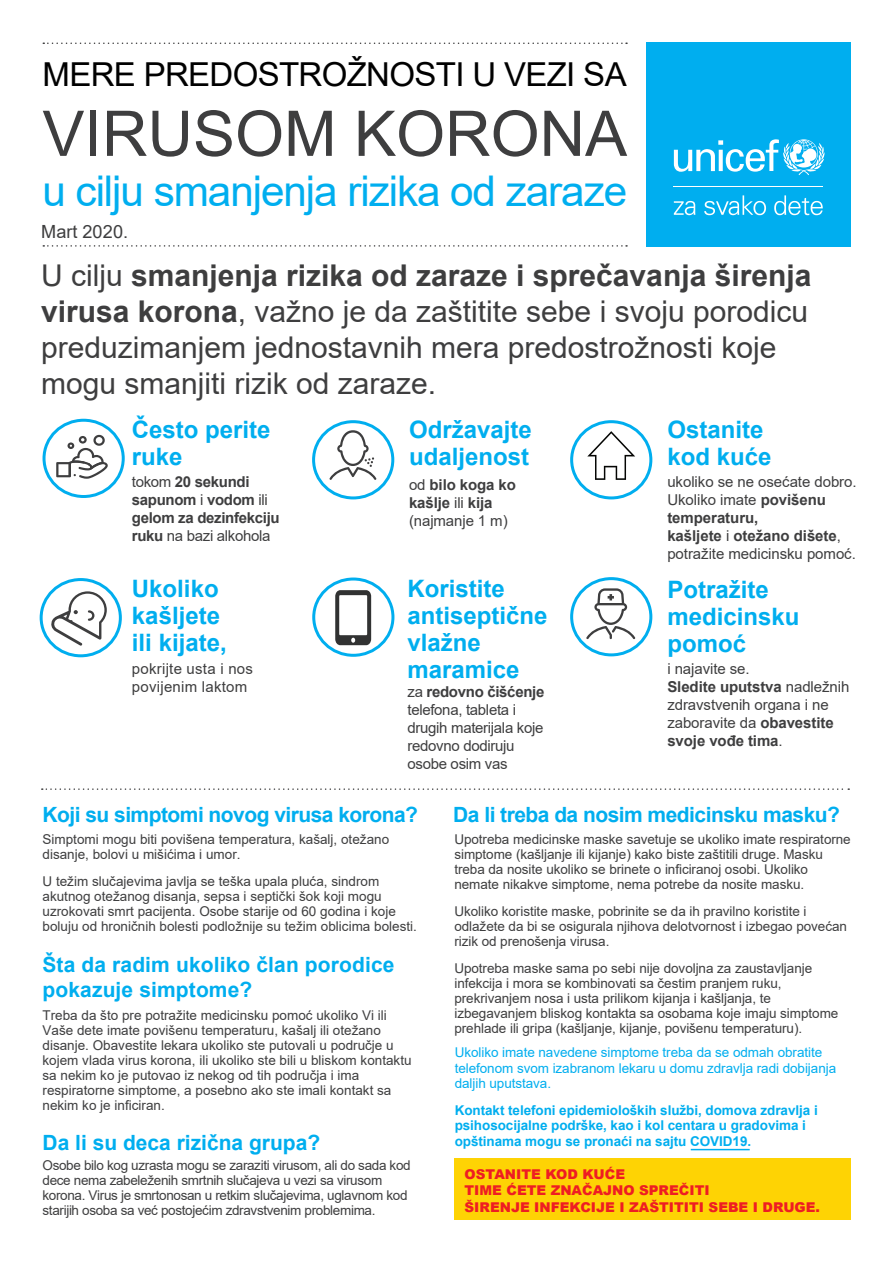
<style>
.page{position:relative;width:893px;height:1263px;background:#fff}
.page>*{position:absolute;margin:0;border:0;box-sizing:border-box;transform-origin:0 0}
.t1{font:63px "Arial";color:#3e3e3f}
.t2{font:42.3px "Arial";letter-spacing:-.025em;color:#00aeef}
.t3{font:33px "Arial";letter-spacing:-.02em;color:#000}
.t4{font:30px/36px "Arial";color:#3e3e3f}
.t5{font:700 24px/27px "Arial";color:#00aeef}
.t6{font:700 21px/25.2px "Arial";color:#00aeef}
.t7{font:700 21px "Arial";letter-spacing:-.025em;color:#00aeef}
.t8{font:18.15px "Arial";letter-spacing:.005em;color:#3e3e3f}
.t9{font:15px/18px "Arial";letter-spacing:-.005em;color:#3e3e3f}
.t10{font:700 15px/18px "Arial";letter-spacing:-.02em;color:#3e3e3f}
.t11{font:15px/18px "Arial";letter-spacing:.015em;color:#3e3e3f}
.t12{font:13.5px/15px "Arial";letter-spacing:-.005em;color:#3e3e3f}
.t13{font:13.5px/15px "Arial";letter-spacing:-.025em;color:#3e3e3f}
.t14{font:700 13.5px/15.8px "Arial";letter-spacing:-.005em;color:#00aeef}
.t15{font:13.5px/15.8px "Arial";letter-spacing:-.005em;color:#00aeef}
.t16{font:900 13.5px/16.5px "Arial";color:#ee1d23}
.s1{font-weight:700}
.s2{font-weight:400}
</style>
<div class="page">
<svg style="left:41px;top:579px;width:79px;height:77px"></svg>
<div style="left:40px;top:578px;width:82px;height:79px;border:3px solid #00aeef;border-radius:50%"></div>
<svg style="left:314px;top:579px;width:79px;height:77px"></svg>
<div style="left:312px;top:577px;width:82px;height:80px;border:3px solid #00aeef;border-radius:50%"></div>
<div style="left:570px;top:577px;width:82px;height:79px;border:3px solid #00aeef;border-radius:50%"></div>
<div style="left:570px;top:420px;width:82px;height:79px;border:3px solid #00aeef;border-radius:50%"></div>
<div style="left:312px;top:420px;width:82px;height:79px;border:3px solid #00aeef;border-radius:50%"></div>
<svg style="left:335px;top:590px;width:36px;height:55px"></svg>
<svg style="left:43px;top:245px;width:584px;height:2px"></svg>
<svg style="left:42px;top:788px;width:807px;height:2px"></svg>
<svg style="left:43px;top:43px;width:584px;height:1px"></svg>
<div style="left:646px;top:43px;width:204px;height:204px;background:#00aeef"></div>
<div style="left:43px;top:419px;width:82px;height:79px;border:3px solid #00aeef;border-radius:50%"></div>
<svg style="left:56px;top:435px;width:52px;height:44px"></svg>
<svg style="left:586px;top:588px;width:49px;height:51px"></svg>
<svg style="left:51px;top:591px;width:56px;height:55px"></svg>
<svg style="left:587px;top:431px;width:48px;height:49px"></svg>
<svg style="left:329px;top:430px;width:47px;height:50px"></svg>
<svg style="left:674px;top:139px;width:150px;height:36px"></svg>
<hr style="left:674px;top:186px;width:149px;height:1px;background:#fff">
<svg style="left:674px;top:201px;width:21px;height:14px"></svg>
<svg style="left:704px;top:195px;width:62px;height:20px"></svg>
<svg style="left:774px;top:195px;width:49px;height:20px"></svg>
<hr style="left:691px;top:1149px;width:59px;height:1px;background:#00aeef">
<div style="left:454px;top:1158px;width:397px;height:62px;background:#fed304"></div>
<h3 class="t3" style="left:43px;top:52px;width:586px">MERE PREDOSTROŽNOSTI U VEZI SA</h3>
<h1 class="t1" style="left:43px;top:90px;width:586px">VIRUSOM KORONA</h1>
<h2 class="t2" style="left:43px;top:162px;width:586px">u cilju smanjenja rizika od zaraze</h2>
<h3 class="t8" style="left:41px;top:220px;width:89px">Mart 2020.</h3>
<h3 class="t4" style="left:41px;top:257px;width:772px">U cilju <span class="s1">smanjenja rizika od zaraze i sprečavanja širenja virusa korona</span>, važno je da zaštitite sebe i svoju porodicu preduzimanjem jednostavnih mera predostrožnosti koje mogu smanjiti rizik od zaraze.</h3>
<h3 class="t5" style="left:132px;top:417px;width:140px">Često perite ruke</h3>
<p class="t10" style="left:132px;top:472px;width:149px"><span class="s2">tokom</span> 20 sekundi sapunom <span class="s2">i</span> vodom <span class="s2">ili </span>gelom za dezinfekciju ruku <span class="s2">na bazi alkohola</span></p>
<h3 class="t5" style="left:132px;top:575px;width:96px">Ukoliko kašljete ili kijate,</h3>
<p class="t11" style="left:132px;top:660px;width:123px">pokrijte usta i nos povijenim laktom</p>
<h3 class="t5" style="left:409px;top:417px;width:124px">Održavajte udaljenost</h3>
<p class="t10" style="left:409px;top:475px;width:108px"><span class="s2">od</span> bilo koga ko kašlje <span class="s2">ili</span> kija <span class="s2">(najmanje 1 m)</span></p>
<h3 class="t5" style="left:407px;top:575px;width:142px">Koristite antiseptične vlažne maramice</h3>
<p class="t9" style="left:407px;top:683px;width:138px">za <span class="s1">redovno čišćenje </span>telefona, tableta i drugih materijala koje redovno dodiruju osobe osim vas</p>
<h3 class="t5" style="left:667px;top:417px;width:106px">Ostanite kod kuće</h3>
<p class="t9" style="left:667px;top:472px;width:191px">ukoliko se ne osećate dobro.<br>Ukoliko imate <span class="s1">povišenu temperaturu,<br>kašljete</span> i <span class="s1">otežano dišete</span>, potražite medicinsku pomoć.</p>
<h3 class="t5" style="left:667px;top:576px;width:134px">Potražite medicinsku pomoć</h3>
<p class="t9" style="left:667px;top:660px;width:183px">i najavite se.<br><span class="s1">Sledite uputstva</span> nadležnih zdravstvenih organa i ne zaboravite da <span class="s1">obavestite svoje vođe tima</span>.</p>
<h3 class="t7" style="left:43px;top:800px;width:377px">Koji su simptomi novog virusa korona?</h3>
<p class="t12" style="left:43px;top:832px;width:348px">Simptomi mogu biti povišena temperatura, kašalj, otežano disanje, bolovi u mišićima i umor.</p>
<p class="t12" style="left:43px;top:874px;width:376px">U težim slučajevima javlja se teška upala pluća, sindrom akutnog otežanog disanja, sepsa i septički šok koji mogu uzrokovati smrt pacijenta. Osobe starije od 60 godina i koje boluju od hroničnih bolesti podložnije su težim oblicima bolesti.</p>
<h3 class="t6" style="left:43px;top:952px;width:353px">Šta da radim ukoliko član porodice pokazuje simptome?</h3>
<p class="t12" style="left:43px;top:1007px;width:371px">Treba da što pre potražite medicinsku pomoć ukoliko Vi ili Vaše dete imate povišenu temperaturu, kašalj ili otežano disanje. Obavestite lekara ukoliko ste putovali u područje u kojem vlada virus korona, ili ukoliko ste bili u bliskom kontaktu sa nekim ko je putovao iz nekog od tih područja i ima respiratorne simptome, a posebno ako ste imali kontakt sa nekim ko je inficiran.</p>
<h3 class="t6" style="left:43px;top:1130px;width:279px">Da li su deca rizična grupa?</h3>
<p class="t13" style="left:43px;top:1158px;width:370px">Osobe bilo kog uzrasta mogu se zaraziti virusom, ali do sada kod dece nema zabeleženih smrtnih slučajeva u vezi sa virusom korona. Virus je smrtonosan u retkim slučajevima, uglavnom kod starijih osoba sa već postojećim zdravstvenim problemima.</p>
<h3 class="t7" style="left:453px;top:800px;width:388px">Da li treba da nosim medicinsku masku?</h3>
<p class="t12" style="left:454px;top:831px;width:398px">Upotreba medicinske maske savetuje se ukoliko imate respiratorne simptome (kašljanje ili kijanje) kako biste zaštitili druge. Masku treba da nosite ukoliko se brinete o inficiranoj osobi. Ukoliko nemate nikakve simptome, nema potrebe da nosite masku.</p>
<p class="t12" style="left:454px;top:903px;width:394px">Ukoliko koristite maske, pobrinite se da ih pravilno koristite i odlažete da bi se osigurala njihova delotvornost i izbegao povećan rizik od prenošenja virusa.</p>
<p class="t12" style="left:454px;top:960px;width:385px">Upotreba maske sama po sebi nije dovoljna za zaustavljanje infekcija i mora se kombinovati sa čestim pranjem ruku, prekrivanjem nosa i usta prilikom kijanja i kašljanja, te izbegavanjem bliskog kontakta sa osobama koje imaju simptome prehlade ili gripa (kašljanje, kijanje, povišenu temperaturu).</p>
<p class="t15" style="left:455px;top:1044px;width:383px">Ukoliko imate navedene simptome treba da se odmah obratite telefonom svom izabranom lekaru u domu zdravlja radi dobijanja daljih uputstava.</p>
<p class="t14" style="left:455px;top:1102px;width:365px">Kontakt telefoni epidemioloških službi, domova zdravlja i psihosocijalne podrške, kao i kol centara u gradovima i opštinama mogu se pronaći na sajtu COVID19.</p>
<p class="t16" style="left:465px;top:1165px;width:357px">OSTANITE KOD KUĆE<br>TIME ĆETE ZNAČAJNO SPREČITI<br>ŠIRENJE INFEKCIJE I ZAŠTITITI SEBE I DRUGE.</p>
</div>
